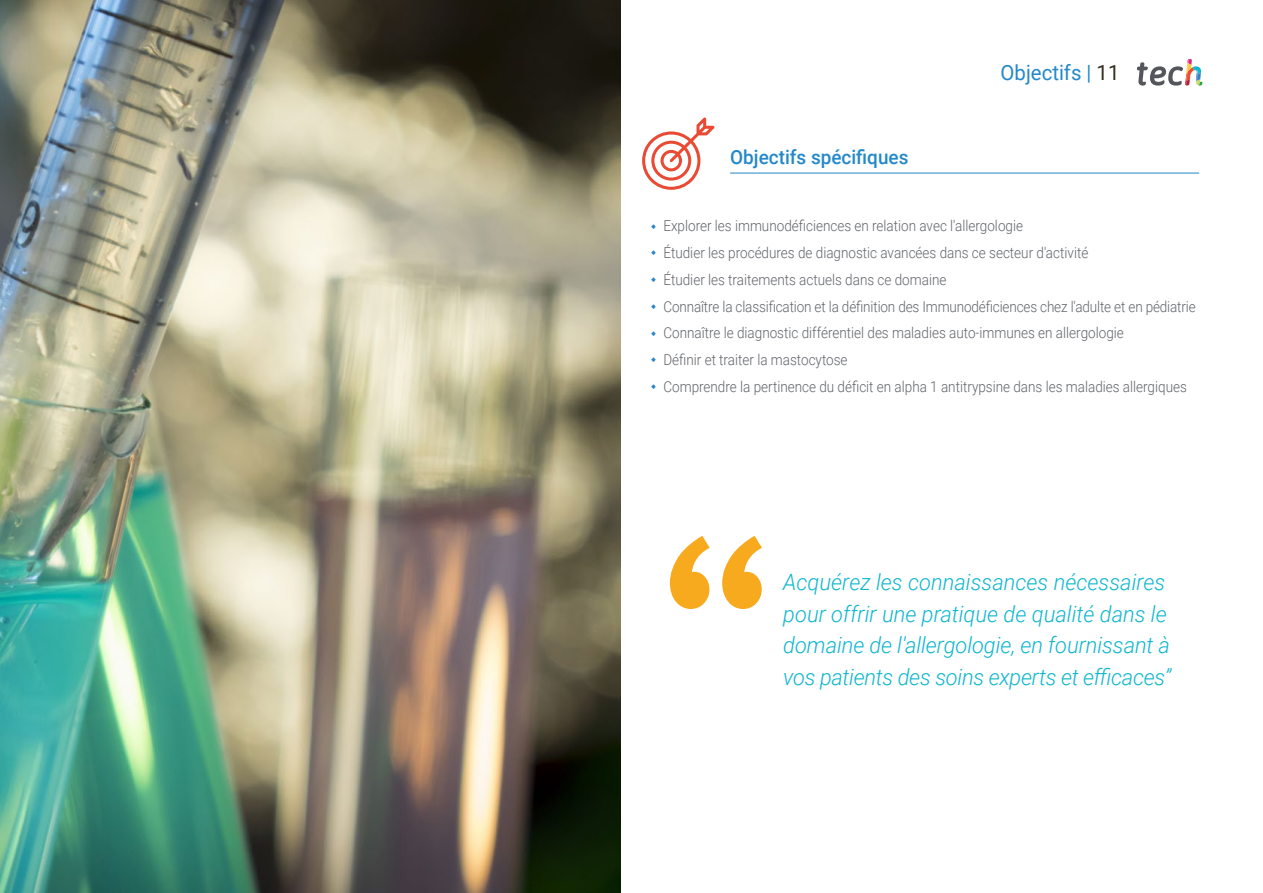
<style>
.page{position:relative;width:1263px;height:893px;background:#fff}
.page>*{position:absolute;margin:0;border:0;box-sizing:border-box;transform-origin:0 0}
.t1{font:italic 300 22.5px/31.5px "Roboto";letter-spacing:-.005em;color:#0fb6cf}
.t2{font:21px "Roboto";color:#2488c9}
.t3{font:500 19.5px "Roboto";color:#2488c9}
.t4{font:300 15px/26.7px "Roboto";color:#61646a;scale:.9 1}
.s1{color:#312e20}
</style>
<div class="page">
<hr style="left:730px;top:173px;width:469px;height:1px;background:#2488c9">
<svg style="left:642px;top:117px;width:72px;height:73px"></svg>
<img style="left:0;top:0;width:621px;height:893px">
<svg style="left:670px;top:536px;width:92px;height:73px"></svg>
<svg style="left:1137px;top:59px;width:65px;height:27px"></svg>
<h3 class="t3" style="left:730px;top:144px;width:180px">Objectifs spécifiques</h3>
<h2 class="t2" style="left:1000px;top:57px;width:120px">Objectifs | <span class="s1">11</span></h2>
<p class="t4" style="left:663px;top:212px;width:593px">Explorer les immunodéficiences en relation avec l'allergologie<br>Étudier les procédures de diagnostic avancées dans ce secteur d'activité<br>Étudier les traitements actuels dans ce domaine<br>Connaître la classification et la définition des Immunodéficiences chez l'adulte et en pédiatrie Connaître le diagnostic différentiel des maladies auto-immunes en allergologie<br>Définir et traiter la mastocytose<br>Comprendre la pertinence du déficit en alpha 1 antitrypsine dans les maladies allergiques</p>
<h1 class="t1" style="left:783px;top:566px;width:390px">Acquérez les connaissances nécessaires pour offrir une pratique de qualité dans le domaine de l'allergologie, en fournissant à vos patients des soins experts et efficaces”</h1>
</div>
